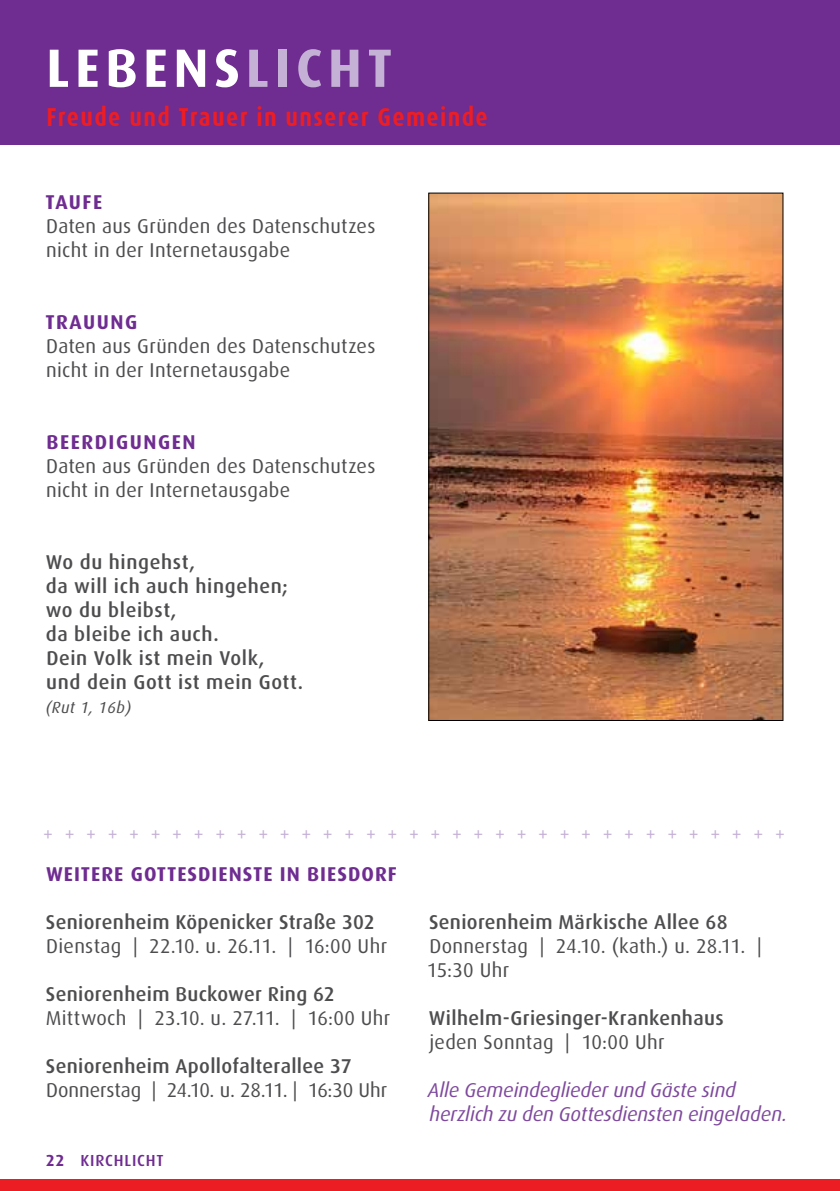
<style>
.page{position:relative;width:840px;height:1191px;background:#fff}
.page>*{position:absolute;margin:0;border:0;box-sizing:border-box;transform-origin:0 0}
.t1{font:700 54px "Dax";letter-spacing:.1em;color:#fff}
.t2{font:700 26px "Dax Condensed";letter-spacing:.05em;color:#ed1d24}
.t3{font:20px/24px "Dax";letter-spacing:.015em;color:#4d4d4f}
.t4{font:500 20px/24px "Dax";letter-spacing:.02em;color:#4d4d4f}
.t5{font:italic 20px/24px "Dax";letter-spacing:-.005em;color:#7e499d}
.t6{font:700 20px "Dax";letter-spacing:.075em;color:#6f2c91}
.t7{font:20px "Dax";color:#c5b1d6}
.t8{font:20px "Dax";letter-spacing:-.005em;color:#4d4d4f}
.t9{font:500 16px "Dax";letter-spacing:.05em;color:#6f2c91}
.t10{font:italic 16px "Dax";letter-spacing:.025em;color:#4d4d4f}
.s1{color:#c5b1d6}
.s2{font-weight:700}
</style>
<div class="page">
<div style="left:0;top:1179px;width:839px;height:12px;background:#ed1d24"></div>
<div style="left:0;top:0;width:839px;height:145px;background:#6f2c91"></div>
<img style="left:430px;top:195px;width:350px;height:523px">
<h1 class="t1" style="left:46px;top:38px;width:347px">LEBENS<span class="s1">LICHT</span></h1>
<h2 class="t2" style="left:46px;top:103px;width:442px">Freude und Trauer in unserer Gemeinde</h2>
<p class="t6" style="left:45px;top:190px;width:58px">TAUFE</p>
<p class="t3" style="left:46px;top:214px;width:330px">Daten aus Gründen des Datenschutzes nicht in der Internetausgabe</p>
<p class="t6" style="left:45px;top:310px;width:91px">TRAUU NG</p>
<p class="t3" style="left:46px;top:334px;width:330px">Daten aus Gründen des Datenschutzes nicht in der Internetausgabe</p>
<p class="t6" style="left:46px;top:430px;width:150px">BEERDIGUNGEN</p>
<p class="t3" style="left:46px;top:454px;width:330px">Daten aus Gründen des Datenschutzes nicht in der Internetausgabe</p>
<p class="t4" style="left:46px;top:550px;width:259px">Wo du hingehst,<br>da will ich auch hingehen; wo du bleibst,<br>da bleibe ich auch.<br>Dein Volk ist mein Volk, und dein Gott ist mein Gott.</p>
<p class="t10" style="left:46px;top:698px;width:87px">(Rut 1, 16b)</p>
<p class="t7" style="left:43px;top:823px;width:743px">+++++++++++++++++++++++++++++++++++</p>
<p class="t6" style="left:46px;top:862px;width:29px">WEITERE</p>
<p class="t6" style="left:131px;top:862px;width:25px">GOTTE</p>
<p class="t6" style="left:187px;top:862px;width:22px">SDIEN</p>
<p class="t6" style="left:243px;top:862px;width:118px">STE IN BIESDORF</p>
<p class="t4" style="left:46px;top:910px;width:330px">Seniorenheim Köpenicker Straße 302</p>
<p class="t3" style="left:46px;top:934px;width:342px">Dienstag | 22.10. u. 26.11. | 16:00 Uhr</p>
<p class="t4" style="left:46px;top:982px;width:290px">Seniorenheim Buckower Ring 62</p>
<p class="t3" style="left:46px;top:1006px;width:346px">Mittwoch | 23.10. u. 27.11. | 16:00 Uhr</p>
<p class="t4" style="left:46px;top:1054px;width:307px">Seniorenheim Apollofalterallee 37</p>
<p class="t8" style="left:46px;top:1078px;width:342px">Donnerstag | 24.10. u. 28.11. | 16:30 Uhr</p>
<p class="t9" style="left:46px;top:1151px;width:119px"><span class="s2">22</span> Kirchlicht</p>
<p class="t4" style="left:429px;top:910px;width:300px">Seniorenheim Märkische Allee 68</p>
<p class="t3" style="left:426px;top:934px;width:336px">Donnerstag | 24.10. (kath.) u. 28.11. |<br>15:30 Uhr</p>
<p class="t4" style="left:428px;top:1006px;width:296px">Wilhelm-Griesinger-Krankenhaus</p>
<p class="t3" style="left:429px;top:1030px;width:236px">jeden Sonntag | 10:00 Uhr</p>
<p class="t5" style="left:427px;top:1078px;width:360px">Alle Gemeindeglieder und Gäste sind herzlich zu den Gottesdiensten eingeladen.</p>
</div>
